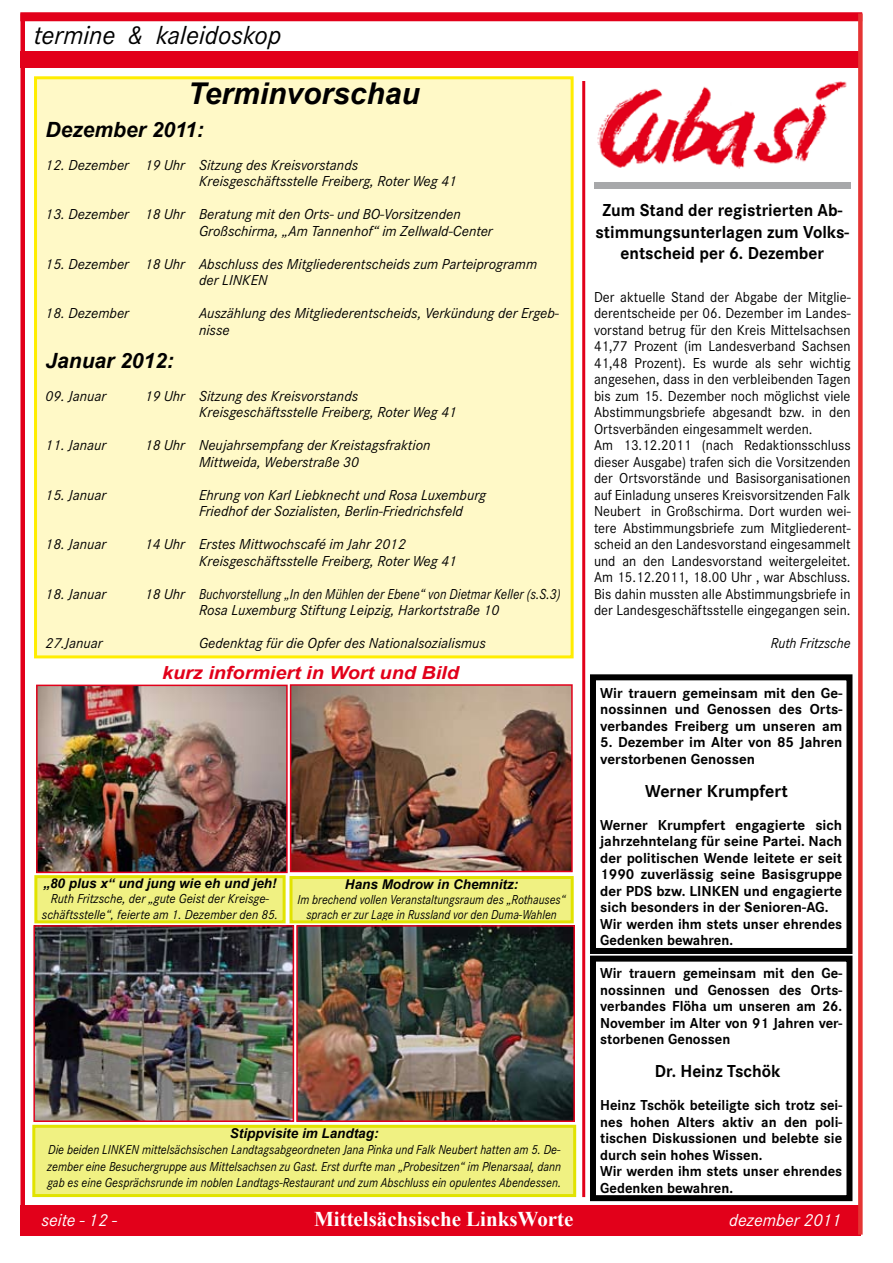
<style>
.page{position:relative;width:893px;height:1263px;background:#fff}
.page>*{position:absolute;margin:0;border:0;box-sizing:border-box;transform-origin:0 0}
.t1{font:italic 700 30px "Arial";color:#000}
.t2{font:italic 27px "Corporate S";color:#000}
.t3{font:700 21px "Times New Roman";color:#fff}
.t4{font:italic 700 21px "Arial";color:#000}
.t5{font:700 18px/21.6px "Corporate S";color:#000;text-align:center}
.t6{font:italic 18px "Corporate S";color:#fff}
.t7{font:italic 700 18px "Arial";color:#e2001a;scale:1.1 1}
.t8{font:italic 15px/16.5px "Corporate S";color:#000}
.t9{font:15px/16.5px "Corporate S";color:#000;scale:.95 1}
.t10{font:700 15px/16.5px "Corporate S";color:#000}
.t11{font:italic 15px "Corporate S";color:#000;scale:.95 1}
.t12{font:italic 13.5px/16.5px "Corporate S";color:#000;text-align:justify;scale:.9 1}
.t13{font:italic 13.5px/15px "Corporate S";color:#000;text-align:center;scale:.89 1}
.t14{font:italic 13.5px/16.5px "Corporate S";color:#000;text-align:center;scale:.95 1}
.t15{font:italic 700 13.5px "Arial";color:#000}
</style>
<div class="page">
<div style="left:20px;top:1205px;width:841px;height:30px;background:#e2001a"></div>
<div style="left:21px;top:51px;width:841px;height:17px;background:#e2001a"></div>
<div style="left:36px;top:78px;width:536px;height:579px;background:#fff9c7"></div>
<div style="left:34px;top:76px;width:540px;height:582px;border:3px solid #ffed00"></div>
<div style="left:20px;top:12px;width:842px;height:9px;border:4px solid #e2001a"></div>
<div style="left:858px;top:14px;width:5px;height:1220px;background:#e53534"></div>
<div style="left:20px;top:14px;width:5px;height:1215px;background:#e2001a"></div>
<hr style="left:582px;top:81px;width:3px;height:1116px;background:#e2001a">
<div style="left:590px;top:956px;width:262px;height:245px;border:6px solid #000"></div>
<div style="left:34px;top:1126px;width:541px;height:69px;background:#f0f182"></div>
<div style="left:32px;top:1125px;width:544px;height:72px;border:3px solid #e1e300"></div>
<div style="left:590px;top:674px;width:262px;height:280px;border:6px solid #000"></div>
<img style="left:597px;top:81px;width:250px;height:88px">
<img style="left:39px;top:688px;width:246px;height:182px">
<div style="left:36px;top:685px;width:252px;height:188px;border:2px solid #e2001a"></div>
<img style="left:36px;top:928px;width:255px;height:191px">
<div style="left:33px;top:925px;width:261px;height:197px;border:2px solid #e2001a"></div>
<img style="left:299px;top:928px;width:273px;height:191px">
<div style="left:296px;top:925px;width:279px;height:197px;border:2px solid #e2001a"></div>
<img style="left:293px;top:687px;width:277px;height:182px">
<div style="left:290px;top:684px;width:283px;height:188px;border:2px solid #e2001a"></div>
<div style="left:36px;top:877px;width:248px;height:45px;background:#f0f182"></div>
<div style="left:34px;top:875px;width:252px;height:48px;border:3px solid #e1e300"></div>
<div style="left:291px;top:877px;width:281px;height:45px;background:#f0f182"></div>
<div style="left:289px;top:876px;width:285px;height:47px;border:3px solid #e1e300"></div>
<div style="left:594px;top:182px;width:256px;height:7px;background:#a7a8aa"></div>
<h2 class="t2" style="left:34px;top:20px;width:249px">termine &amp; kaleidoskop</h2>
<h1 class="t1" style="left:188px;top:73px;width:234px">Terminvorschau</h1>
<h3 class="t4" style="left:46px;top:115px;width:160px">Dezember 2011:</h3>
<p class="t8" style="left:199px;top:156px;width:259px;text-indent:-153px">12. Dezember 19 Uhr Sitzung des Kreisvorstands<br>Kreisgeschäftsstelle Freiberg, Roter Weg 41</p>
<p class="t8" style="left:199px;top:206px;width:295px;text-indent:-153px">13. Dezember 18 Uhr Beratung mit den Orts- und BO-Vorsitzenden<br>Großschirma, „Am Tannenhof“ im Zellwald-Center</p>
<p class="t8" style="left:199px;top:255px;width:340px;text-indent:-153px">15. Dezember 18 Uhr Abschluss des Mitgliederentscheids zum Parteiprogramm der LINKEN</p>
<p class="t8" style="left:46px;top:305px;width:85px">18. Dezember</p>
<p class="t8" style="left:199px;top:305px;width:362px">Auszählung des Mitgliederentscheids, Verkündung der Ergeb&shy;nisse</p>
<h3 class="t4" style="left:46px;top:346px;width:130px">Januar 2012:</h3>
<p class="t8" style="left:46px;top:387px;width:62px">09. Januar</p>
<p class="t8" style="left:199px;top:387px;width:259px;text-indent:-54px">19 Uhr Sitzung des Kreisvorstands<br>Kreisgeschäftsstelle Freiberg, Roter Weg 41</p>
<p class="t8" style="left:46px;top:437px;width:62px">11. Janaur</p>
<p class="t8" style="left:199px;top:437px;width:233px;text-indent:-54px">18 Uhr Neujahrsempfang der Kreistagsfraktion<br>Mittweida, Weberstraße 30</p>
<p class="t8" style="left:46px;top:486px;width:62px">15. Januar</p>
<p class="t8" style="left:199px;top:486px;width:289px">Ehrung von Karl Liebknecht und Rosa Luxemburg<br>Friedhof der Sozialisten, Berlin-Friedrichsfeld</p>
<p class="t8" style="left:46px;top:536px;width:62px">18. Januar</p>
<p class="t8" style="left:199px;top:536px;width:259px;text-indent:-54px">14 Uhr Erstes Mittwochscafé im Jahr 2012<br>Kreisgeschäftsstelle Freiberg, Roter Weg 41</p>
<p class="t8" style="left:46px;top:585px;width:62px">18. Januar</p>
<p class="t8" style="left:145px;top:585px;width:417px;text-align:center">18 Uhr Buchvorstellung „In den Mühlen der Ebene“ von Dietmar Keller (s.S.3)<br>Rosa Luxemburg Stiftung Leipzig, Harkortstraße 10</p>
<p class="t8" style="left:46px;top:635px;width:59px">27.Januar</p>
<p class="t8" style="left:199px;top:635px;width:288px">Gedenktag für die Opfer des Nationalsozialismus</p>
<p class="t7" style="left:162px;top:661px;width:271px">kurz informiert in Wort und Bild</p>
<p class="t15" style="left:43px;top:874px;width:235px">„80 plus x“ und jung wie eh und jeh!</p>
<p class="t14" style="left:42px;top:890px;width:250px">Ruth Fritzsche, der „gute Geist der Kreisge&shy;schäftsstelle“, feierte am 1. Dezember den 85.</p>
<p class="t15" style="left:345px;top:875px;width:175px">Hans Modrow in Chemnitz:</p>
<p class="t13" style="left:298px;top:892px;width:303px">Im brechend vollen Veranstaltungsraum des „Rothauses“ sprach er zur Lage in Russland vor den Duma-Wahlen</p>
<p class="t15" style="left:230px;top:1124px;width:150px">Stippvisite im Landtag:</p>
<p class="t12" style="left:47px;top:1142px;width:572px">Die beiden LINKEN mittelsächsischen Landtagsabgeordneten Jana Pinka und Falk Neubert hatten am 5. De&shy;zember eine Besuchergruppe aus Mittelsachsen zu Gast. Erst durfte man „Probesitzen“ im Plenarsaal, dann gab es eine Gesprächsrunde im noblen Landtags-Restaurant und zum Abschluss ein opulentes Abendessen.</p>
<p class="t5" style="left:596px;top:200px;width:255px">Zum Stand der registrierten Ab&shy;stimmungsunterlagen zum Volks&shy;entscheid per 6. Dezember</p>
<p class="t9" style="left:594px;top:288px;width:272px">Der aktuelle Stand der Abgabe der Mitglie&shy;derentscheide per 06. Dezember im Landes&shy;vorstand betrug für den Kreis Mittelsachsen 41,77 Prozent (im Landesverband Sachsen 41,48 Prozent). Es wurde als sehr wichtig angesehen, dass in den verbleibenden Tagen bis zum 15. Dezember noch möglichst viele Abstimmungsbriefe abgesandt bzw. in den Ortsverbänden eingesammelt werden.<br>Am 13.12.2011 (nach Redaktionsschluss dieser Ausgabe) trafen sich die Vorsitzenden der Ortsvorstände und Basisorganisationen auf Einladung unseres Kreisvorsitzenden Falk Neubert in Großschirma. Dort wurden wei&shy;tere Abstimmungsbriefe zum Mitgliederent&shy;scheid an den Landesvorstand eingesammelt und an den Landesvorstand weitergeleitet.<br>Am 15.12.2011, 18.00 Uhr , war Abschluss.<br>Bis dahin mussten alle Abstimmungsbriefe in der Landesgeschäftsstelle eingegangen sein.</p>
<p class="t11" style="left:771px;top:635px;width:85px">Ruth Fritzsche</p>
<p class="t10" style="left:600px;top:685px;width:243px;text-align:justify">Wir trauern gemeinsam mit den Ge&shy;nossinnen und Genossen des Orts&shy;verbandes Freiberg um unseren am</p>
<p class="t10" style="left:600px;top:734px;width:244px">5. Dezember im Alter von 85 Jahren verstorbenen Genossen</p>
<p class="t5" style="left:645px;top:780px;width:144px">Werner Krumpfert</p>
<p class="t10" style="left:600px;top:817px;width:244px">Werner Krumpfert engagierte sich jahrzehntelang für seine Partei. Nach der politischen Wende leitete er seit 1990 zuverlässig seine Basisgruppe der PDS bzw. LINKEN und engagierte sich besonders in der Senioren-AG.<br>Wir werden ihm stets unser ehrendes Gedenken bewahren.</p>
<p class="t10" style="left:600px;top:965px;width:244px;text-align:justify">Wir trauern gemeinsam mit den Ge&shy;nossinnen und Genossen des Orts&shy;verbandes Flöha um unseren am 26.<br>November im Alter von 91 Jahren ver&shy;storbenen Genossen</p>
<p class="t5" style="left:655px;top:1061px;width:127px">Dr. Heinz Tschök</p>
<p class="t10" style="left:600px;top:1097px;width:244px">Heinz Tschök beteiligte sich trotz sei&shy;nes hohen Alters aktiv an den poli&shy;tischen Diskussionen und belebte sie durch sein hohes Wissen.<br>Wir werden ihm stets unser ehrendes<br>Gedenken bewahren.</p>
<p class="t6" style="left:58px;top:1210px;width:79px">Seite - 12 -</p>
<h3 class="t3" style="left:316px;top:1205px;width:261px">Mittelsächsische LinksWorte</h3>
<p class="t6" style="left:729px;top:1209px;width:114px">dezember 2011</p>
<p class="t6" style="left:41px;top:1209px;width:77px">seit - 12 -</p>
<p class="t6" style="left:740px;top:1211px;width:98px">Februar 2009</p>
</div>
